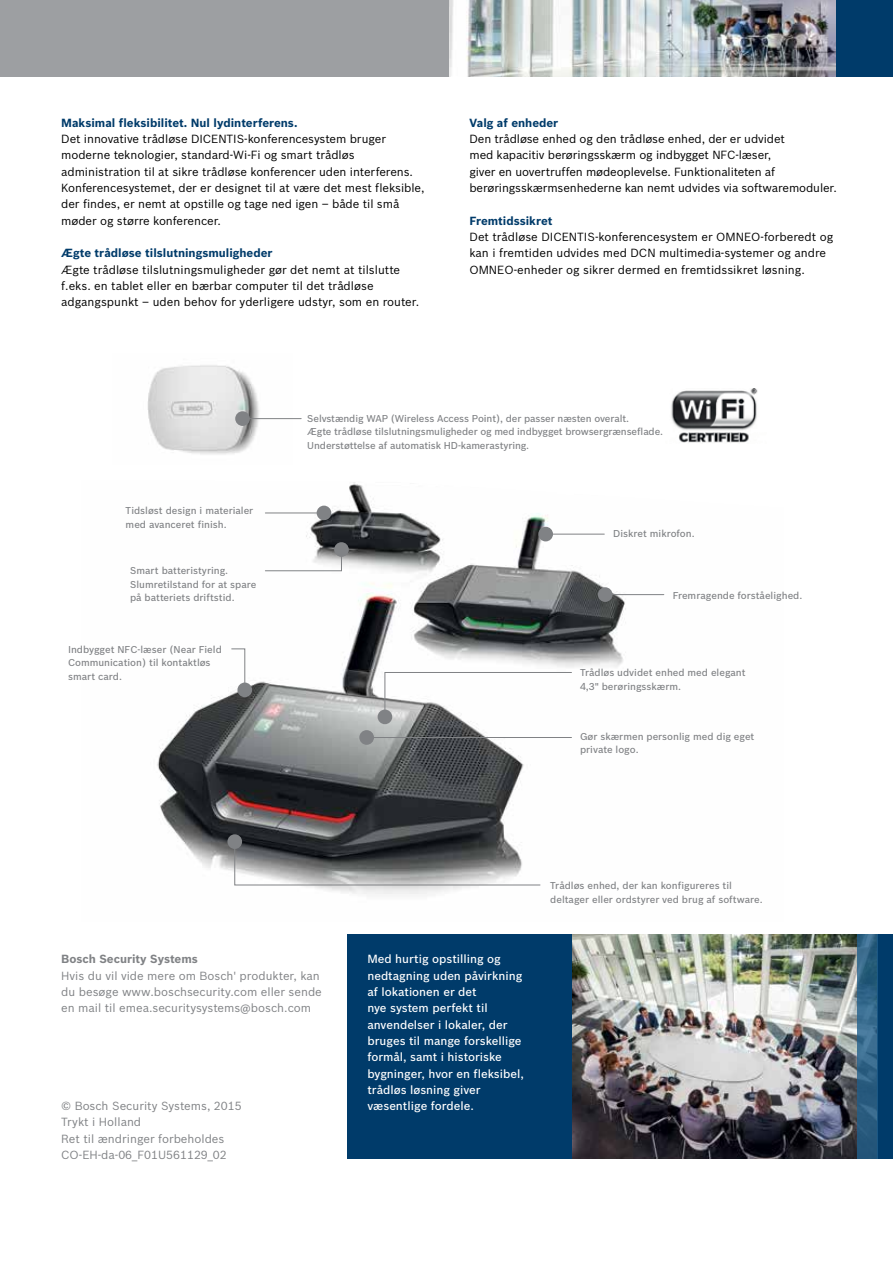
<style>
.page{position:relative;width:893px;height:1263px;background:#fff}
.page>*{position:absolute;margin:0;border:0;box-sizing:border-box;transform-origin:0 0}
.t1{font:11.55px/16.4px "Bosch Sans";letter-spacing:-.005em;color:#000}
.t2{font:500 11.55px/16.4px "Bosch Sans";color:#fff}
.t3{font:11.55px/16.4px "Bosch Sans";color:#808285}
.t4{font:700 11.55px "Bosch Sans";color:#003b6a}
.t5{font:700 11.55px "Bosch Sans";color:#808285}
.t6{font:500 9.75px/13.6px "Bosch Sans";color:#808285}
</style>
<div class="page">
<img style="left:157px;top:482px;width:508px;height:412px">
<img style="left:147px;top:365px;width:145px;height:90px">
<div style="left:0;top:0;width:449px;height:77px;background:#9d9fa2"></div>
<img style="left:449px;top:0;width:388px;height:77px">
<div style="left:837px;top:0;width:56px;height:77px;background:#003b6a"></div>
<img style="left:571px;top:934px;width:286px;height:225px">
<div style="left:347px;top:934px;width:224px;height:225px;background:#003b6a"></div>
<div style="left:878px;top:934px;width:15px;height:225px;background:#003b6a"></div>
<svg style="left:857px;top:934px;width:21px;height:225px;background:#2f6285"></svg>
<img style="left:671px;top:388px;width:87px;height:55px">
<div style="left:317px;top:506px;width:14px;height:14px;background:#808285;border-radius:50%"></div>
<hr style="left:265px;top:513px;width:59px;height:1px;background:#808285">
<div style="left:538px;top:527px;width:15px;height:14px;background:#808285;border-radius:50%"></div>
<hr style="left:546px;top:534px;width:58px;height:1px;background:#808285">
<div style="left:235px;top:411px;width:15px;height:15px;background:#808285;border-radius:50%"></div>
<hr style="left:243px;top:418px;width:58px;height:1px;background:#808285">
<div style="left:598px;top:587px;width:14px;height:15px;background:#808285;border-radius:50%"></div>
<hr style="left:606px;top:594px;width:58px;height:1px;background:#808285">
<div style="left:359px;top:730px;width:15px;height:15px;background:#808285;border-radius:50%"></div>
<hr style="left:367px;top:737px;width:204px;height:1px;background:#808285">
<div style="left:334px;top:542px;width:15px;height:15px;background:#808285;border-radius:50%"></div>
<svg style="left:265px;top:545px;width:77px;height:26px"></svg>
<div style="left:378px;top:709px;width:14px;height:15px;background:#808285;border-radius:50%"></div>
<svg style="left:384px;top:672px;width:188px;height:49px"></svg>
<div style="left:237px;top:682px;width:15px;height:15px;background:#808285;border-radius:50%"></div>
<svg style="left:231px;top:648px;width:15px;height:46px"></svg>
<div style="left:227px;top:834px;width:15px;height:15px;background:#808285;border-radius:50%"></div>
<svg style="left:234px;top:837px;width:307px;height:49px;background:#7b7d7e"></svg>
<p class="t4" style="left:61px;top:114px;width:238px">Maksimal fleksibilitet. Nul lydinterferens.</p>
<p class="t1" style="left:61px;top:130px;width:365px">Det innovative trådløse DICENTIS-konferencesystem bruger moderne teknologier, standard-Wi-Fi og smart trådløs administration til at sikre trådløse konferencer uden interferens.<br>Konferencesystemet, der er designet til at være det mest fleksible, der findes, er nemt at opstille og tage ned igen – både til små møder og større konferencer.</p>
<p class="t4" style="left:61px;top:244px;width:213px">Ægte trådløse tilslutningsmuligheder</p>
<p class="t1" style="left:61px;top:260px;width:360px">Ægte trådløse tilslutningsmuligheder gør det nemt at tilslutte f.eks. en tablet eller en bærbar computer til det trådløse adgangspunkt – uden behov for yderligere udstyr, som en router.</p>
<p class="t4" style="left:469px;top:114px;width:90px">Valg af enheder</p>
<p class="t1" style="left:469px;top:130px;width:369px">Den trådløse enhed og den trådløse enhed, der er udvidet<br>med kapacitiv berøringsskærm og indbygget NFC-læser,<br>giver en uovertruffen mødeoplevelse. Funktionaliteten af berøringsskærmsenhederne kan nemt udvides via softwaremoduler.</p>
<p class="t4" style="left:469px;top:212px;width:84px">Fremtidssikret</p>
<p class="t1" style="left:469px;top:228px;width:365px">Det trådløse DICENTIS-konferencesystem er OMNEO-forberedt og kan i fremtiden udvides med DCN multimedia-systemer og andre<br>OMNEO-enheder og sikrer dermed en fremtidssikret løsning.</p>
<p class="t6" style="left:126px;top:503px;width:129px">Tidsløst design i materialer med avanceret finish.</p>
<p class="t6" style="left:130px;top:563px;width:128px">Smart batteristyring.<br>Slumretilstand for at spare på batteriets driftstid.</p>
<p class="t6" style="left:68px;top:642px;width:155px">Indbygget NFC-læser (Near Field<br>Communication) til kontaktløs smart card.</p>
<p class="t6" style="left:307px;top:411px;width:357px">Selvstændig WAP (Wireless Access Point), der passer næsten overalt.<br>Ægte trådløse tilslutningsmuligheder og med indbygget browsergrænseflade.<br>Understøttelse af automatisk HD-kamerastyring.</p>
<p class="t6" style="left:613px;top:526px;width:83px">Diskret mikrofon.</p>
<p class="t6" style="left:673px;top:588px;width:131px">Fremragende forståelighed.</p>
<p class="t6" style="left:580px;top:665px;width:167px">Trådløs udvidet enhed med elegant<br>4,3" berøringsskærm.</p>
<p class="t6" style="left:580px;top:729px;width:176px">Gør skærmen personlig med dig eget private logo.</p>
<p class="t6" style="left:550px;top:878px;width:214px">Trådløs enhed, der kan konfigureres til deltager eller ordstyrer ved brug af software.</p>
<p class="t5" style="left:61px;top:950px;width:138px">Bosch Security Systems</p>
<p class="t3" style="left:61px;top:966px;width:262px">Hvis du vil vide mere om Bosch' produkter, kan du besøge www.boschsecurity.com eller sende en mail til emea.securitysystems@bosch.com</p>
<p class="t3" style="left:61px;top:1097px;width:182px">© Bosch Security Systems, 2015<br>Trykt i Holland<br>Ret til ændringer forbeholdes<br>CO-EH-da-06_F01U561129_02</p>
<p class="t2" style="left:367px;top:950px;width:158px">Med hurtig opstilling og nedtagning uden påvirkning af lokationen er det<br>nye system perfekt til anvendelser i lokaler, der bruges til mange forskellige formål, samt i historiske bygninger, hvor en fleksibel, trådløs løsning giver væsentlige fordele.</p>
</div>
